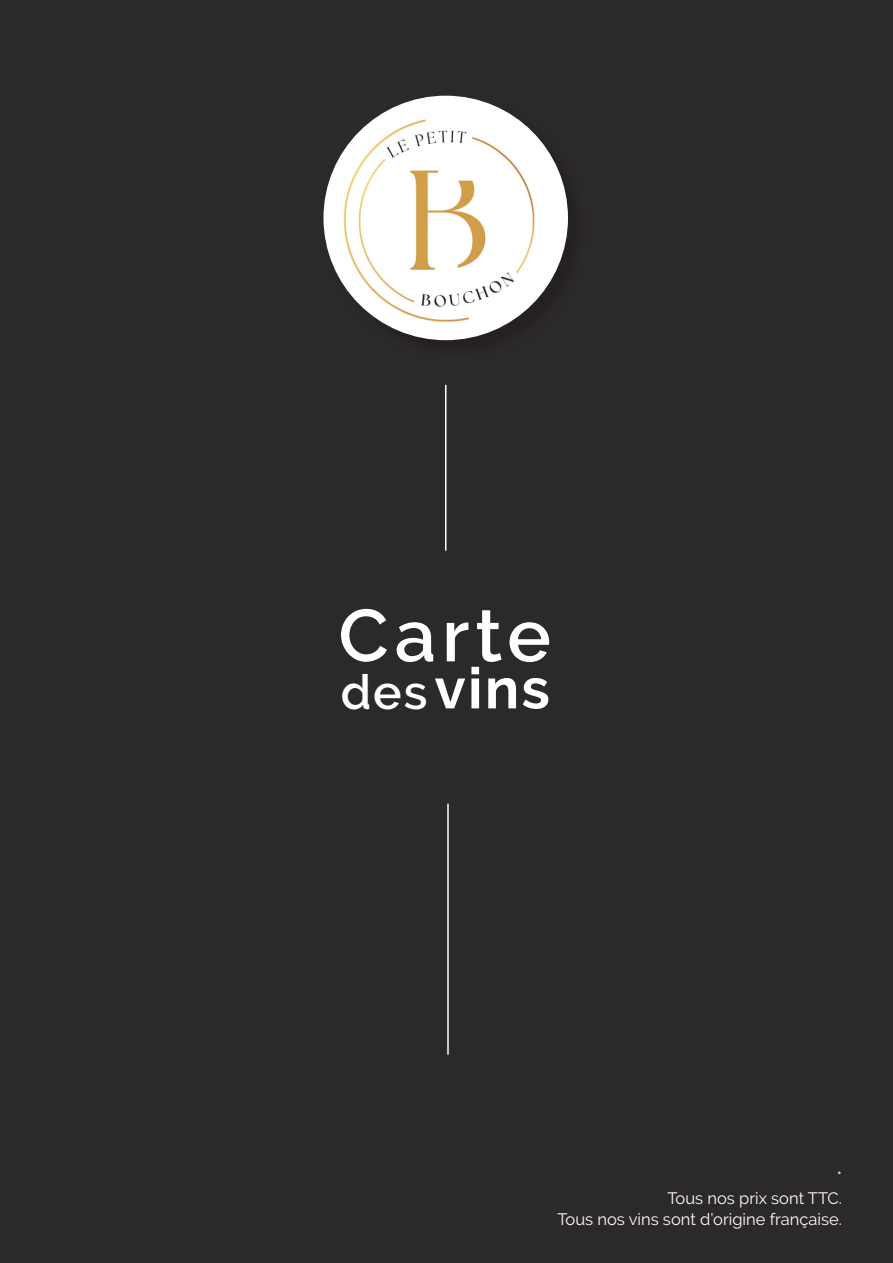
<style>
.page{position:relative;width:893px;height:1263px;background:#2c292a}
.page>*{position:absolute;margin:0;border:0;box-sizing:border-box;transform-origin:0 0}
.t1{font:600 73.5px "Raleway";letter-spacing:.08em;color:#fff}
.t2{font:700 57px "Raleway";color:#fff}
.t3{font:600 48px "Raleway";color:#fff}
.t4{font:16.5px "Raleway";color:#fefaf8}
</style>
<div class="page">
<hr style="left:445px;top:385px;width:1px;height:166px;background:#fff">
<hr style="left:447px;top:804px;width:2px;height:250px;background:#fff">
<img style="left:323px;top:96px;width:245px;height:244px;border-radius:122px">
<p class="t1" style="left:338px;top:593px;width:214px">Carte</p>
<p class="t3" style="left:341px;top:664px;width:88px">des</p>
<p class="t2" style="left:434px;top:656px;width:117px">vins</p>
<p class="t4" style="left:837px;top:1167px;width:7px">*</p>
<p class="t4" style="left:667px;top:1188px;width:176px">Tous nos prix sont TTC.</p>
<p class="t4" style="left:557px;top:1209px;width:286px">Tous nos vins sont d’origine française.</p>
</div>
